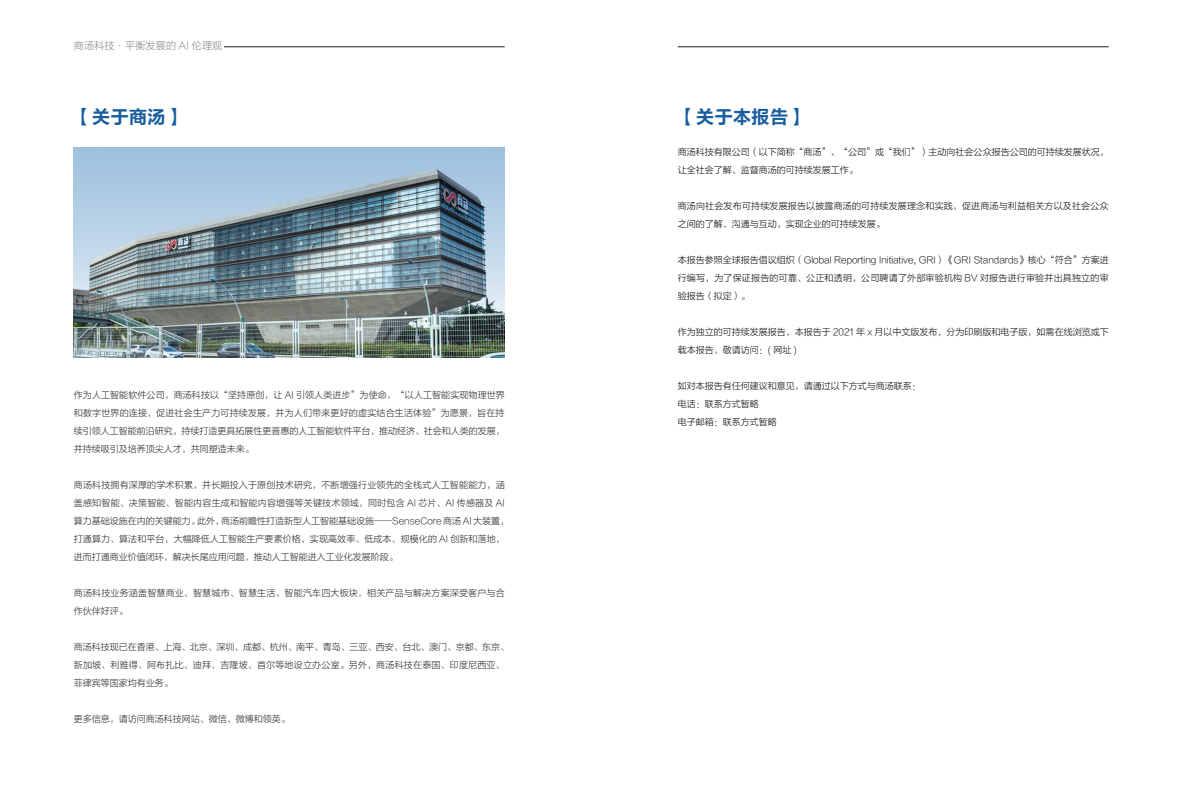
<style>
.page{position:relative;width:1191px;height:808px;background:#fff}
.page>*{position:absolute;margin:0;border:0;box-sizing:border-box;transform-origin:0 0}
.t1{font:18px "FZLTCHJW GB1 0";letter-spacing:.025em;color:#175d9e}
.t2{font:10px "FZLTXHJW GB1 0";letter-spacing:.025em;color:#808285}
.t3{font:9px/18px "FZLTXHJW GB1 0";letter-spacing:.01em;color:#231f20}
.t4{font:9px/18px "FZLTXHJW GB1 0";color:#000}
.t5{font:9px/18px "FZLTXHJW GB1 0";letter-spacing:.02em;color:#000}
</style>
<div class="page">
<img style="left:74px;top:147px;width:431px;height:210px">
<hr style="left:224px;top:46px;width:281px;height:1px;background:#231f20">
<hr style="left:678px;top:46px;width:430px;height:1px;background:#231f20">
<p class="t2" style="left:74px;top:40px;width:150px">商汤科技·平衡发展的 AI 伦理观</p>
<p class="t1" style="left:74px;top:107px;width:112px">【关于商汤】</p>
<p class="t3" style="left:74px;top:386px;width:432px;text-align:justify">作为人工智能软件公司，商汤科技以“坚持原创，让 AI 引领人类进步”为使命，“以人工智能实现物理世界和数字世界的连接，促进社会生产力可持续发展，并为人们带来更好的虚实结合生活体验”为愿景，旨在持续引领人工智能前沿研究，持续打造更具拓展性更普惠的人工智能软件平台，推动经济、社会和人类的发展，并持续吸引及培养顶尖人才，共同塑造未来。</p>
<p class="t3" style="left:74px;top:476px;width:437px">商汤科技拥有深厚的学术积累，并长期投入于原创技术研究，不断增强行业领先的全栈式人工智能能力，涵盖感知智能、决策智能、智能内容生成和智能内容增强等关键技术领域，同时包含 AI 芯片、AI 传感器及 AI算力基础设施在内的关键能力。此外，商汤前瞻性打造新型人工智能基础设施——SenseCore 商汤 AI 大装置，打通算力、算法和平台，大幅降低人工智能生产要素价格，实现高效率、低成本、规模化的 AI 创新和落地，进而打通商业价值闭环，解决长尾应用问题，推动人工智能进入工业化发展阶段。</p>
<p class="t3" style="left:74px;top:584px;width:432px">商汤科技业务涵盖智慧商业、智慧城市、智慧生活、智能汽车四大板块，相关产品与解决方案深受客户与合作伙伴好评。</p>
<p class="t3" style="left:74px;top:638px;width:437px">商汤科技现已在香港、上海、北京、深圳、成都、杭州、南平、青岛、三亚、西安、台北、澳门、京都、东京、新加坡、利雅得、阿布扎比、迪拜、吉隆坡、首尔等地设立办公室。另外，商汤科技在泰国、印度尼西亚、菲律宾等国家均有业务。</p>
<p class="t3" style="left:74px;top:710px;width:218px">更多信息，请访问商汤科技网站、微信、微博和领英。</p>
<p class="t1" style="left:678px;top:107px;width:130px">【关于本报告】</p>
<p class="t4" style="left:678px;top:143px;width:432px">商汤科技有限公司（以下简称“商汤”、“公司”或“我们”）主动向社会公众报告公司的可持续发展状况，让全社会了解、监督商汤的可持续发展工作。</p>
<p class="t5" style="left:678px;top:197px;width:432px">商汤向社会发布可持续发展报告以披露商汤的可持续发展理念和实践，促进商汤与利益相关方以及社会公众之间的了解、沟通与互动，实现企业的可持续发展。</p>
<p class="t4" style="left:678px;top:251px;width:432px;text-align:justify">本报告参照全球报告倡议组织（Global Reporting Initiative, GRI）《GRI Standards》核心“符合”方案进行编写，为了保证报告的可靠、公正和透明，公司聘请了外部审验机构 BV 对报告进行审验并出具独立的审验报告（拟定）。</p>
<p class="t4" style="left:678px;top:323px;width:432px">作为独立的可持续发展报告，本报告于 2021 年 x 月以中文版发布，分为印刷版和电子版，如需在线浏览或下载本报告，敬请访问：( 网址 )</p>
<p class="t4" style="left:678px;top:377px;width:244px">如对本报告有任何建议和意见，请通过以下方式与商汤联系：</p>
<p class="t4" style="left:678px;top:395px;width:82px">电话：联系方式暂略</p>
<p class="t4" style="left:678px;top:413px;width:100px">电子邮箱：联系方式暂略</p>
</div>
